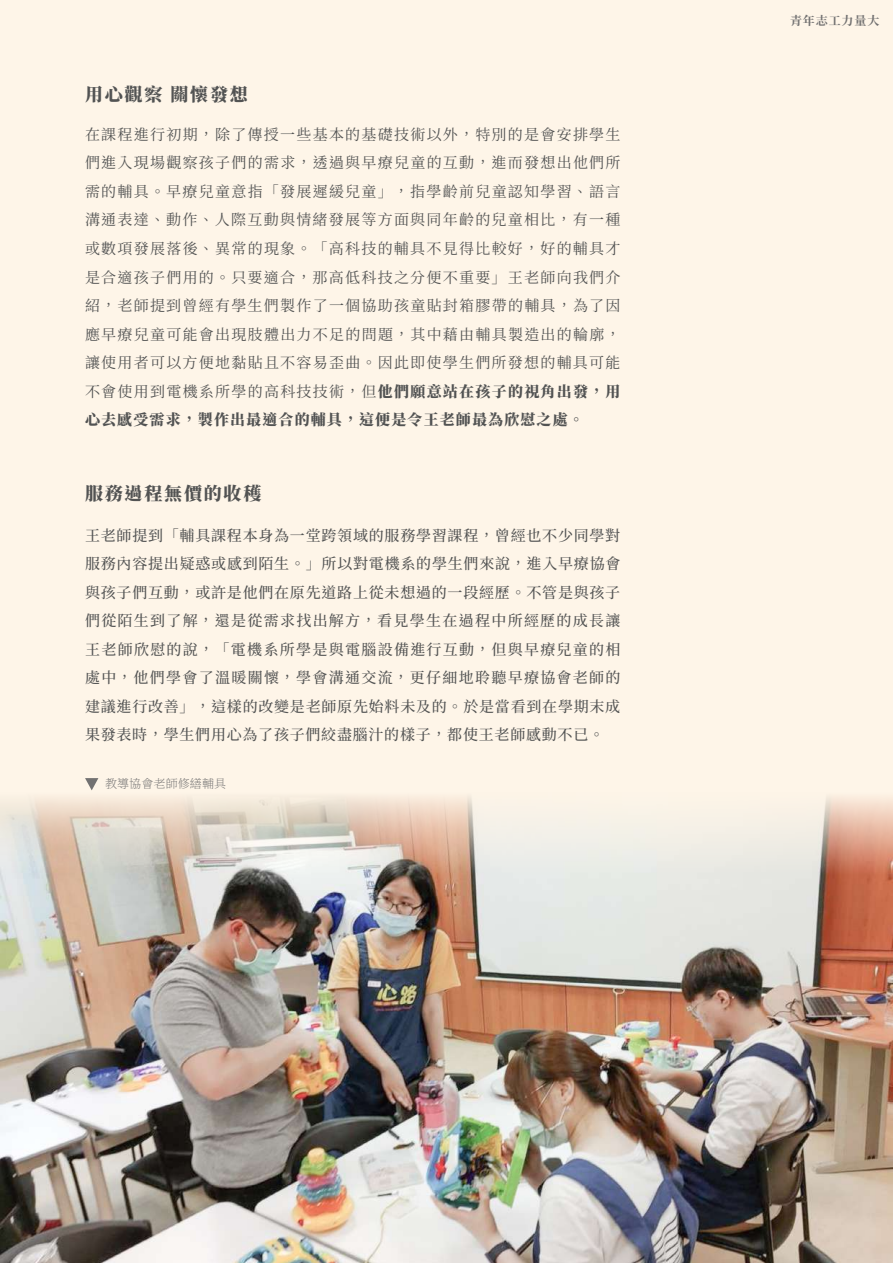
<style>
.page{position:relative;width:893px;height:1263px;background:#fef5e8}
.page>*{position:absolute;margin:0;border:0;box-sizing:border-box;transform-origin:0 0}
.t1{font:900 18px "Noto Serif CJ Ktc";letter-spacing:.1em;color:#525353}
.t2{font:15px/28.5px "Noto Serif CJ Ktc";letter-spacing:.085em;color:#525353;text-align:justify}
.t3{font:500 15px/28.5px "Noto Serif CJ Ktc";letter-spacing:.05em;color:#525353;text-align:justify}
.t4{font:200 12px "Noto Serif CJ Ktc";letter-spacing:.01em;color:#727171}
.t5{font:700 12px "Noto Serif CJ Ktc";letter-spacing:.075em;color:#727171}
.s1{font-weight:900}
</style>
<div class="page">
<img style="left:0;top:797px;width:893px;height:466px">
<svg style="left:85px;top:778px;width:13px;height:12px"></svg>
<p class="t1" style="left:85px;top:84px;width:164px">用心觀察 關懷發想</p>
<p class="t2" style="left:85px;top:121px;width:537px">在課程進行初期，除了傳授一些基本的基礎技術以外，特別的是會安排學生們進入現場觀察孩子們的需求，透過與早療兒童的互動，進而發想出他們所需的輔具。早療兒童意指「發展遲緩兒童」，指學齡前兒童認知學習、語言溝通表達、動作、人際互動與情緒發展等方面與同年齡的兒童相比，有一種或數項發展落後、異常的現象。「高科技的輔具不見得比較好，好的輔具才是合適孩子們用的。只要適合，那高低科技之分便不重要」王老師向我們介紹，老師提到曾經有學生們製作了一個協助孩童貼封箱膠帶的輔具，為了因應早療兒童可能會出現肢體出力不足的問題，其中藉由輔具製造出的輪廓，讓使用者可以方便地黏貼且不容易歪曲。因此即使學生們所發想的輔具可能不會使用到電機系所學的高科技技術，但<span class="s1">他們願意站在孩子的視角出發，用心去感受需求，製作出最適合的輔具，這便是令王老師最為欣慰之處。</span></p>
<p class="t1" style="left:85px;top:483px;width:178px">服務過程無價的收穫</p>
<p class="t3" style="left:85px;top:521px;width:537px">王老師提到「輔具課程本身為一堂跨領域的服務學習課程，曾經也不少同學對服務內容提出疑惑或感到陌生。」所以對電機系的學生們來說，進入早療協會與孩子們互動，或許是他們在原先道路上從未想過的一段經歷。不管是與孩子們從陌生到了解，還是從需求找出解方，看見學生在過程中所經歷的成長讓王老師欣慰的說，「電機系所學是與電腦設備進行互動，但與早療兒童的相處中，他們學會了溫暖關懷，學會溝通交流，更仔細地聆聽早療協會老師的建議進行改善」，這樣的改變是老師原先始料未及的。於是當看到在學期末成果發表時，學生們用心為了孩子們絞盡腦汁的樣子，都使王老師感動不已。</p>
<p class="t4" style="left:105px;top:777px;width:123px">教導協會老師修繕輔具</p>
<p class="t5" style="left:790px;top:14px;width:91px">青年志工力量大</p>
</div>
